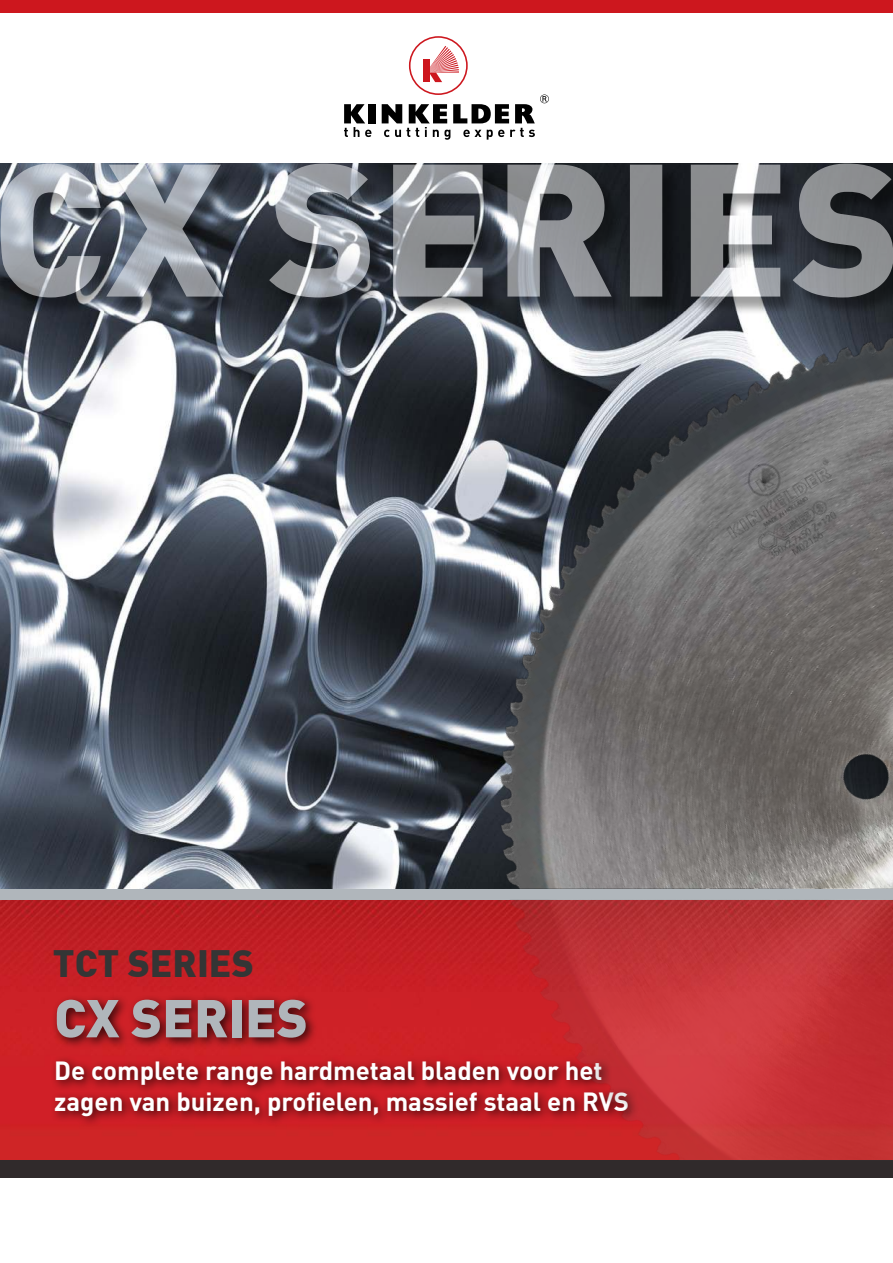
<style>
.page{position:relative;width:893px;height:1263px;background:#fff}
.page>*{position:absolute;margin:0;border:0;box-sizing:border-box;transform-origin:0 0}
.t1{font:900 52.5px "DIN";color:#b0b6bb}
.t2{font:900 37.35px "DIN";color:#343535}
.t3{font:700 25.8px/30.9px "DIN Pro";color:#fff}
</style>
<div class="page">
<img style="left:0;top:899px;width:497px;height:261px">
<div style="left:0;top:1160px;width:893px;height:17px;background:#302a2b"></div>
<div style="left:0;top:0;width:893px;height:12px;background:#cd171e"></div>
<div style="left:368px;top:104px;width:8px;height:19px;background:#000"></div>
<svg style="left:344px;top:104px;width:27px;height:33px"></svg>
<svg style="left:382px;top:36px;width:167px;height:104px"></svg>
<div style="left:50px;top:1055px;width:589px;height:72px;background:#000;opacity:.75"></div>
<img style="left:0;top:164px;width:893px;height:725px">
<div style="left:0;top:889px;width:893px;height:10px;background:#b0b6bb"></div>
<div style="left:3px;top:166px;width:890px;height:150px;background:#000;opacity:.75"></div>
<svg style="left:1px;top:164px;width:892px;height:133px;background:#74787e"></svg>
<div style="left:51px;top:994px;width:267px;height:55px;background:#000;opacity:.75"></div>
<img style="left:497px;top:329px;width:396px;height:560px">
<img style="left:497px;top:899px;width:396px;height:261px">
<h2 class="t2" style="left:53px;top:946px;width:202px">TCT SERIES</h2>
<h1 class="t1" style="left:54px;top:994px;width:255px">CX SERIES</h1>
<p class="t3" style="left:54px;top:1057px;width:576px">De complete range hardmetaal bladen voor het zagen van buizen, profielen, massief staal en RVS</p>
</div>
